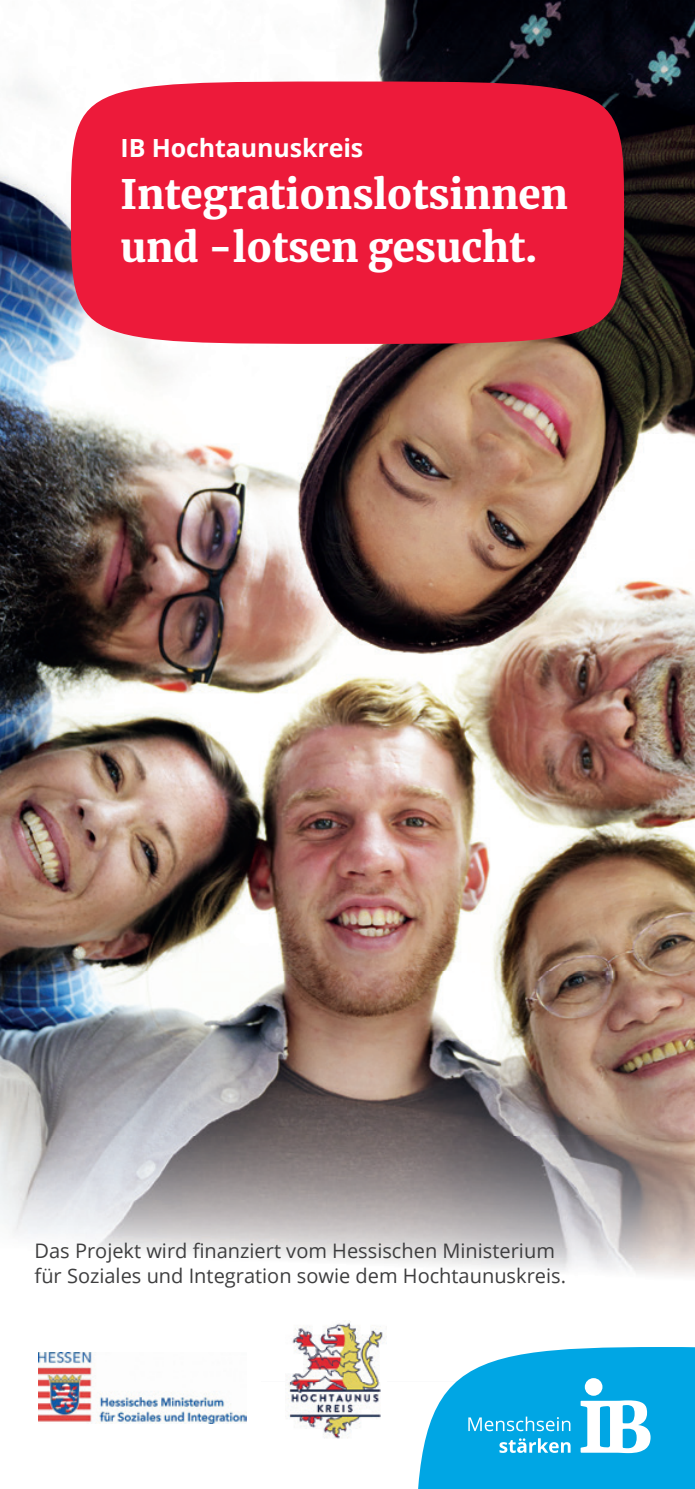
<style>
.page{position:relative;width:695px;height:1489px;background:#fff}
.page>*{position:absolute;margin:0;border:0;box-sizing:border-box;transform-origin:0 0}
.t1{font:900 40px/52.5px "Merriweather";letter-spacing:-.005em;color:#fff}
.t2{font:700 25px "Open Sans";letter-spacing:-.005em;color:#fff}
.t3{font:20px/25px "Open Sans";color:#3e3e3f}
</style>
<div class="page">
<img style="left:0;top:0;width:694px;height:1381px">
<img style="left:39px;top:1352px;width:207px;height:71px">
<img style="left:285px;top:1320px;width:101px;height:119px">
<div style="left:71px;top:81px;width:553px;height:263px;background:#ed1a3a;border-radius:50%"></div>
<svg style="left:417px;top:1346px;width:277px;height:142px"></svg>
<p class="t2" style="left:120px;top:130px;width:244px">IB Hochtaunuskreis</p>
<h1 class="t1" style="left:120px;top:167px;width:449px">Integrationslotsinnen und -lotsen gesucht.</h1>
<p class="t3" style="left:35px;top:1237px;width:533px">Das Projekt wird finanziert vom Hessischen Ministerium für Soziales und Integration sowie dem Hochtaunuskreis.</p>
</div>
